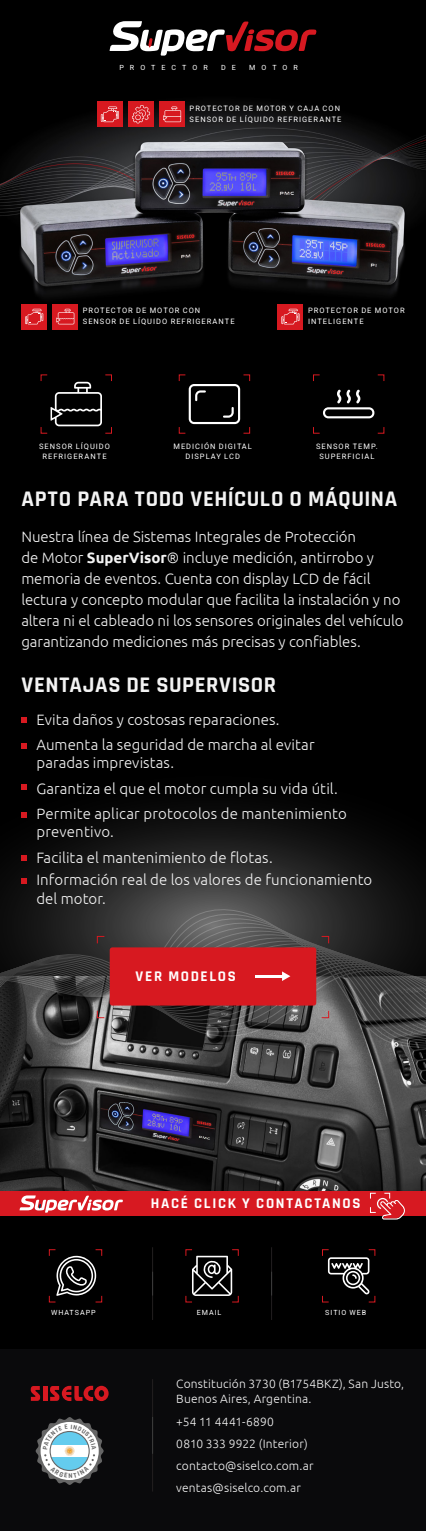
<style>
.page{position:relative;width:426px;height:1531px;background:#fff}
.page>*{position:absolute;margin:0;border:0;box-sizing:border-box;transform-origin:0 0}
.t1{font:700 22.5px "Rajdhani";letter-spacing:.025em;color:#f3f3f3}
.t2{font:300 15px/21px "Ubuntu";color:#f3f3f3}
.t3{font:700 14.85px "Rajdhani";letter-spacing:.11em;color:#fff}
.t4{font:300 12px/22px "Ubuntu";letter-spacing:.015em;color:#f3f3f3}
.t5{font:7.5px/10.5px "Heebo";letter-spacing:.13em;color:#fff;text-align:center}
.t6{font:7.2px "Heebo";letter-spacing:.14em;color:#fff}
.t7{font:7.2px "Heebo";letter-spacing:.84em;color:#fff}
.s1{font-weight:700}
</style>
<div class="page">
<div style="left:0;top:0;width:425px;height:1531px;background:#000"></div>
<svg style="left:2px;top:811px;width:423px;height:86px"></svg>
<div style="left:0;top:1349px;width:425px;height:182px;background:#0a0a0c"></div>
<img style="left:0;top:1053px;width:425px;height:137px">
<hr style="left:152px;top:1247px;width:1px;height:73px;background:#231f20">
<svg style="left:152px;top:1272px;width:1px;height:23px"></svg>
<hr style="left:152px;top:1379px;width:1px;height:112px;background:#231f20">
<hr style="left:152px;top:1417px;width:1px;height:37px;background:#3c3c3c">
<hr style="left:271px;top:1247px;width:1px;height:73px;background:#231f20">
<svg style="left:271px;top:1272px;width:1px;height:23px"></svg>
<img style="left:0;top:30px;width:425px;height:300px">
<svg style="left:0;top:897px;width:425px;height:156px;background:#3d3d3d"></svg>
<svg style="left:109px;top:21px;width:207px;height:35px"></svg>
<div style="left:0;top:1190px;width:425px;height:25px;background:#d71921"></div>
<svg style="left:21px;top:717px;width:6px;height:6px"></svg>
<svg style="left:21px;top:743px;width:6px;height:6px"></svg>
<svg style="left:21px;top:784px;width:6px;height:6px"></svg>
<svg style="left:21px;top:812px;width:6px;height:5px"></svg>
<svg style="left:21px;top:855px;width:6px;height:6px"></svg>
<svg style="left:21px;top:878px;width:6px;height:6px"></svg>
<svg style="left:30px;top:1386px;width:10px;height:15px"></svg>
<hr style="left:43px;top:1386px;width:4px;height:15px;background:#d71921">
<svg style="left:50px;top:1386px;width:58px;height:15px"></svg>
<svg style="left:185px;top:1249px;width:54px;height:54px"></svg>
<svg style="left:322px;top:1249px;width:53px;height:54px"></svg>
<svg style="left:48px;top:1249px;width:54px;height:54px"></svg>
<div style="left:110px;top:947px;width:206px;height:58px;background:#d71920;border-radius:3px"></div>
<svg style="left:282px;top:971px;width:8px;height:10px"></svg>
<hr style="left:254px;top:975px;width:30px;height:2px;background:#fff">
<svg style="left:96px;top:936px;width:9px;height:8px"></svg>
<svg style="left:320px;top:936px;width:9px;height:8px"></svg>
<svg style="left:96px;top:1010px;width:9px;height:8px"></svg>
<svg style="left:320px;top:1010px;width:9px;height:8px"></svg>
<svg style="left:178px;top:374px;width:72px;height:60px"></svg>
<svg style="left:40px;top:374px;width:72px;height:60px"></svg>
<svg style="left:323px;top:389px;width:51px;height:29px"></svg>
<svg style="left:313px;top:374px;width:7px;height:7px"></svg>
<svg style="left:377px;top:427px;width:7px;height:7px"></svg>
<svg style="left:377px;top:374px;width:7px;height:7px"></svg>
<svg style="left:313px;top:427px;width:7px;height:7px"></svg>
<svg style="left:19px;top:1195px;width:104px;height:17px"></svg>
<div style="left:128px;top:101px;width:26px;height:26px;background:#d71920"></div>
<svg style="left:132px;top:105px;width:18px;height:18px"></svg>
<div style="left:97px;top:101px;width:26px;height:26px;background:#d71920"></div>
<svg style="left:101px;top:106px;width:18px;height:16px"></svg>
<div style="left:159px;top:101px;width:26px;height:26px;background:#d71920"></div>
<svg style="left:163px;top:106px;width:18px;height:16px"></svg>
<div style="left:21px;top:304px;width:26px;height:25px;background:#d71920"></div>
<svg style="left:25px;top:309px;width:18px;height:15px"></svg>
<div style="left:52px;top:304px;width:26px;height:25px;background:#d71920"></div>
<svg style="left:56px;top:309px;width:18px;height:15px"></svg>
<div style="left:277px;top:304px;width:26px;height:25px;background:#d71920"></div>
<svg style="left:281px;top:309px;width:18px;height:15px"></svg>
<svg style="left:369px;top:1192px;width:35px;height:27px"></svg>
<svg style="left:36px;top:1417px;width:67px;height:68px"></svg>
<p class="t7" style="left:119px;top:62px;width:90px">PROTECTOR</p>
<p class="t6" style="left:221px;top:62px;width:16px">D E</p>
<p class="t6" style="left:249px;top:62px;width:50px">MOTOR</p>
<p class="t5" style="left:189px;top:103px;width:153px;text-align:left">PROTECTOR DE MOTOR Y CAJA CON<br>SENSOR DE LÍQUIDO REFRIGERANTE</p>
<p class="t5" style="left:83px;top:305px;width:153px;text-align:left">PROTECTOR DE MOTOR CON<br>SENSOR DE LÍQUIDO REFRIGERANTE</p>
<p class="t5" style="left:307px;top:305px;width:98px;text-align:left">PROTECTOR DE MOTOR<br>INTELIGENTE</p>
<p class="t5" style="left:39px;top:441px;width:72px">SENSOR LÍQUIDO<br>REFRIGERANTE</p>
<p class="t5" style="left:315px;top:441px;width:63px">SENSOR TEMP.<br>SUPERFICIAL</p>
<p class="t5" style="left:173px;top:441px;width:80px">MEDICIÓN DIGITAL<br>DISPLAY LCD</p>
<h1 class="t1" style="left:21px;top:485px;width:377px">APTO PARA TODO VEHÍCULO O MÁQUINA</h1>
<p class="t2" style="left:21px;top:526px;width:383px">Nuestra línea de Sistemas Integrales de Protección<br>de Motor <span class="s1">SuperVisor</span>® incluye medición, antirrobo y memoria de eventos. Cuenta con display LCD de fácil lectura y concepto modular que facilita la instalación y no altera ni el cableado ni los sensores originales del vehículo garantizando mediciones más precisas y confiables.</p>
<h1 class="t1" style="left:21px;top:671px;width:256px">VENTAJAS DE SUPERVISOR</h1>
<p class="t2" style="left:36px;top:706px;width:279px;line-height:25.5px">Evita daños y costosas reparaciones.<br>Aumenta la seguridad de marcha al evitar</p>
<p class="t2" style="left:36px;top:750px;width:311px;line-height:25.5px">paradas imprevistas.<br>Garantiza el que el motor cumpla su vida útil.<br>Permite aplicar protocolos de mantenimiento</p>
<p class="t2" style="left:36px;top:819px;width:237px;line-height:25.5px">preventivo.<br>Facilita el mantenimiento de flotas.</p>
<p class="t2" style="left:36px;top:871px;width:337px;line-height:18px">Información real de los valores de funcionamiento del motor.</p>
<p class="t3" style="left:135px;top:967px;width:102px">VER MODELOS</p>
<p class="t3" style="left:150px;top:1194px;width:211px">HACÉ CLICK Y CONTACTANOS</p>
<p class="t6" style="left:51px;top:1307px;width:46px">WHATSAPP</p>
<p class="t6" style="left:197px;top:1307px;width:26px">EMAIL</p>
<p class="t6" style="left:325px;top:1307px;width:43px">SITIO WEB</p>
<p class="t4" style="left:176px;top:1376px;width:229px;line-height:15px">Constitución 3730 (B1754BKZ), San Justo,<br>Buenos Aires, Argentina.</p>
<p class="t4" style="left:176px;top:1410px;width:139px">+54 11 4441-6890<br>0810 333 9922 (Interior) contacto@siselco.com.ar ventas@siselco.com.ar</p>
</div>
